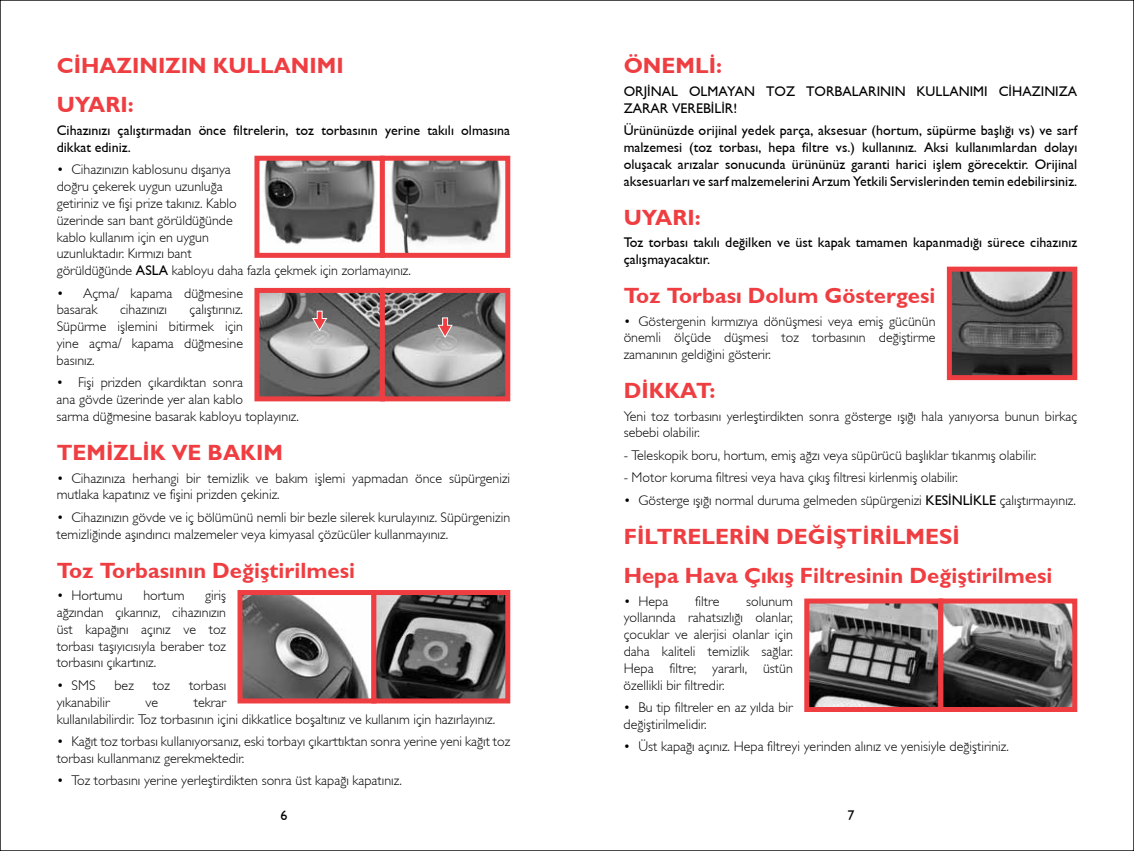
<style>
.page{position:relative;width:1134px;height:851px;background:#fff}
.page>*{position:absolute;margin:0;border:0;box-sizing:border-box;transform-origin:0 0}
.t1{font:22px/39px "Gill Sans Bold TR";color:#ef3e42}
.t2{font:14px/16.8px "Gill Sans Light TR";color:#000}
.t3{font:14px/16.8px "Gill Sans TR";color:#000}
.s1{font-family:"Gill Sans TR"}
</style>
<div class="page">
<img style="left:953px;top:272px;width:118px;height:102px">
<div style="left:947px;top:266px;width:130px;height:114px;border:5px solid #ef3e42"></div>
<img style="left:243px;top:596px;width:261px;height:101px">
<div style="left:237px;top:590px;width:139px;height:113px;border:5px solid #ef3e42"></div>
<div style="left:371px;top:590px;width:139px;height:113px;border:5px solid #ef3e42"></div>
<img style="left:810px;top:604px;width:261px;height:101px">
<div style="left:804px;top:598px;width:139px;height:113px;border:5px solid #ef3e42"></div>
<div style="left:938px;top:598px;width:139px;height:113px;border:5px solid #ef3e42"></div>
<img style="left:260px;top:294px;width:244px;height:101px">
<div style="left:254px;top:288px;width:131px;height:113px;border:5px solid #ef3e42"></div>
<div style="left:380px;top:288px;width:130px;height:113px;border:5px solid #ef3e42"></div>
<svg style="left:311px;top:310px;width:17px;height:22px"></svg>
<svg style="left:437px;top:317px;width:17px;height:22px"></svg>
<img style="left:264px;top:162px;width:237px;height:90px">
<div style="left:254px;top:156px;width:131px;height:102px;border:5px solid #ef3e42"></div>
<div style="left:380px;top:156px;width:130px;height:102px;border:5px solid #ef3e42"></div>
<h1 class="t1" style="left:57px;top:46px;width:288px">CİHAZINIZIN KULLANIMI<br>UYARI:</h1>
<p class="t3" style="left:57px;top:121px;width:455px">Cihazınızı çalıştırmadan önce filtrelerin, toz torbasının yerine takılı olmasına dikkat ediniz.</p>
<p class="t2" style="left:57px;top:161px;width:356px">• Cihazınızın kablosunu dışarıya<br>doğru çekerek uygun uzunluğa<br>getiriniz ve fişi prize takınız. Kablo<br>üzerinde sarı bant görüldüğünde<br>kablo kullanım için en uygun<br>uzunluktadır. Kırmızı bant<br>görüldüğünde <span class="s1">ASLA</span> kabloyu daha fazla çekmek için zorlamayınız.</p>
<p class="t2" style="left:57px;top:284px;width:188px">• Açma/ kapama düğmesine basarak</p>
<p class="t2" style="left:57px;top:301px;width:188px;text-align:justify;text-indent:133px">çalıştırınız.<br>Süpürme işlemini bitirmek için yine açma/ kapama düğmesine basınız.</p>
<p class="t2" style="left:57px;top:374px;width:244px">• Fişi prizden çıkardıktan sonra<br>ana gövde üzerinde yer alan kablo<br>sarma düğmesine basarak kabloyu toplayınız.</p>
<h1 class="t1" style="left:57px;top:432px;width:228px">TEMİZLİK VE BAKIM</h1>
<p class="t2" style="left:57px;top:469px;width:455px">• Cihazınıza herhangi bir temizlik ve bakım işlemi yapmadan önce süpürgenizi mutlaka kapatınız ve fişini prizden çekiniz.</p>
<p class="t2" style="left:57px;top:508px;width:455px">• Cihazınızın gövde ve iç bölümünü nemli bir bezle silerek kurulayınız. Süpürgenizin temizliğinde aşındırıcı malzemeler veya kimyasal çözücüler kullanmayınız.</p>
<h1 class="t1" style="left:57px;top:550px;width:300px">Toz Torbasının Değiştirilmesi</h1>
<p class="t2" style="left:57px;top:586px;width:67px">• Hortumu</p>
<p class="t2" style="left:143px;top:586px;width:43px">hortum</p>
<p class="t2" style="left:120px;top:301px;width:48px">cihazınızı</p>
<p class="t2" style="left:57px;top:586px;width:171px;text-align:justify;text-indent:148px">giriş ağzından çıkarınız, cihazınızın üst kapağını açınız ve toz torbası taşıyıcısıyla beraber toz torbasını çıkartınız.</p>
<p class="t2" style="left:57px;top:676px;width:40px">• SMS</p>
<p class="t2" style="left:114px;top:676px;width:21px">bez</p>
<p class="t2" style="left:153px;top:676px;width:19px">toz</p>
<p class="t2" style="left:189px;top:676px;width:39px">torbası</p>
<p class="t2" style="left:57px;top:693px;width:55px">yıkanabilir</p>
<p class="t2" style="left:145px;top:693px;width:14px">ve</p>
<p class="t2" style="left:57px;top:693px;width:440px;text-indent:137px">tekrar<br>kullanılabilirdir. Toz torbasının içini dikkatlice boşaltınız ve kullanım için hazırlayınız.</p>
<p class="t2" style="left:57px;top:732px;width:455px">• Kağıt toz torbası kullanıyorsanız, eski torbayı çıkarttıktan sonra yerine yeni kağıt toz torbası kullanmanız gerekmektedir.</p>
<p class="t2" style="left:57px;top:771px;width:347px">• Toz torbasını yerine yerleştirdikten sonra üst kapağı kapatınız.</p>
<h1 class="t1" style="left:624px;top:46px;width:100px">ÖNEMLİ:</h1>
<p class="t3" style="left:624px;top:82px;width:455px">ORJİNAL OLMAYAN TOZ TORBALARININ KULLANIMI CİHAZINIZA<br>ZARAR VEREBİLİR!</p>
<p class="t3" style="left:624px;top:122px;width:455px;text-align:justify">Ürününüzde orijinal yedek parça, aksesuar (hortum, süpürme başlığı vs) ve sarf malzemesi (toz torbası, hepa filtre vs.) kullanınız. Aksi kullanımlardan dolayı oluşacak arızalar sonucunda ürününüz garanti harici işlem görecektir. Orijinal aksesuarları ve sarf malzemelerini Arzum Yetkili Servislerinden temin edebilirsiniz.</p>
<h1 class="t1" style="left:624px;top:197px;width:79px">UYARI:</h1>
<p class="t3" style="left:624px;top:234px;width:455px">Toz torbası takılı değilken ve üst kapak tamamen kapanmadığı sürece cihazınız çalışmayacaktır.</p>
<h1 class="t1" style="left:624px;top:275px;width:313px">Toz Torbası Dolum Göstergesi</h1>
<p class="t2" style="left:624px;top:312px;width:313px;text-align:justify">• Göstergenin kırmızıya dönüşmesi veya emiş gücünün önemli ölçüde düşmesi toz torbasının değiştirme zamanının geldiğini gösterir.</p>
<h1 class="t1" style="left:624px;top:370px;width:93px">DİKKAT:</h1>
<p class="t2" style="left:624px;top:407px;width:455px">Yeni toz torbasını yerleştirdikten sonra gösterge ışığı hala yanıyorsa bunun birkaç sebebi olabilir.</p>
<p class="t2" style="left:624px;top:446px;width:414px">- Teleskopik boru, hortum, emiş ağzı veya süpürücü başlıklar tıkanmış olabilir.</p>
<p class="t2" style="left:624px;top:469px;width:336px">- Motor koruma filtresi veya hava çıkış filtresi kirlenmiş olabilir.</p>
<p class="t2" style="left:624px;top:491px;width:454px">• Gösterge ışığı normal duruma gelmeden süpürgenizi <span class="s1">KESİNLİKLE</span> çalıştırmayınız.</p>
<h1 class="t1" style="left:624px;top:516px;width:430px">FİLTRELERİN DEĞİŞTİRİLMESİ<br>Hepa Hava Çıkış Filtresinin Değiştirilmesi</h1>
<p class="t2" style="left:624px;top:592px;width:46px">• Hepa</p>
<p class="t2" style="left:695px;top:592px;width:26px">filtre</p>
<p class="t2" style="left:624px;top:592px;width:171px;text-align:justify;text-indent:123px">solunum yollarında rahatsızlığı olanlar, çocuklar ve alerjisi olanlar için daha kaliteli temizlik sağlar.<br>Hepa filtre; yararlı, üstün özellikli bir filtredir.</p>
<p class="t2" style="left:624px;top:698px;width:171px">• Bu tip filtreler en az yılda bir değiştirilmelidir.</p>
<p class="t2" style="left:624px;top:737px;width:387px">• Üst kapağı açınız. Hepa filtreyi yerinden alınız ve yenisiyle değiştiriniz.</p>
<p class="t3" style="left:280px;top:806px;width:8px">6</p>
<p class="t3" style="left:847px;top:806px;width:8px">7</p>
</div>
